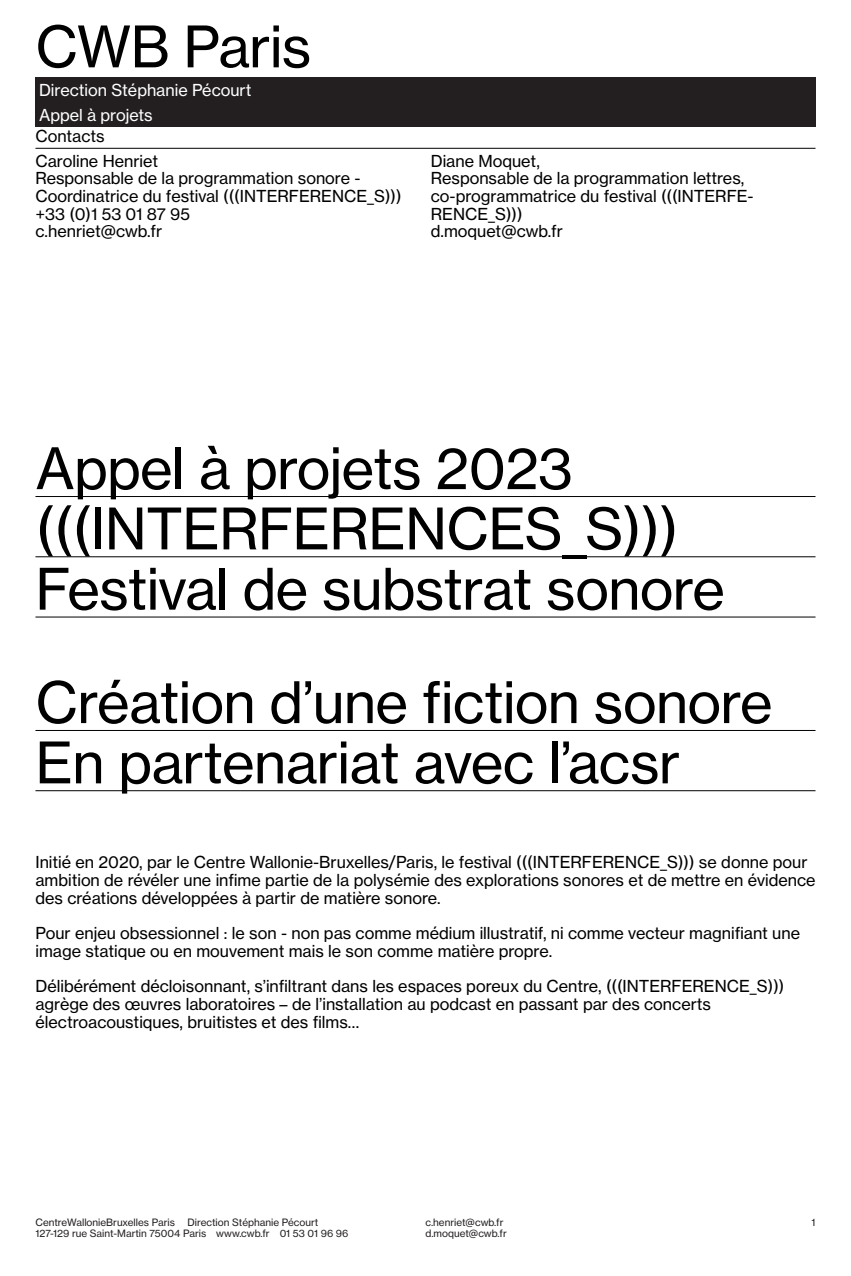
<style>
.page{position:relative;width:851px;height:1276px;background:#fff}
.page>*{position:absolute;margin:0;border:0;box-sizing:border-box;transform-origin:0 0}
.t1{font:56.25px/60.2px "N Haas Grotesk TX Pro 55 Rg";letter-spacing:-.01em;color:#000001}
.t2{font:16.25px/17.8px "N Haas Grotesk TX Pro 55 Rg";color:#000001}
.t3{font:16.25px/24.8px "N Haas Grotesk TX Pro 55 Rg";color:#fff}
.t4{font:10px "N Haas Grotesk TX Pro 55 Rg";color:#231f20}
</style>
<div class="page">
<div style="left:35px;top:78px;width:780px;height:24px;background:#231f20"></div>
<div style="left:35px;top:102px;width:780px;height:25px;background:#231f20"></div>
<hr style="left:35px;top:148px;width:780px;height:1px;background:#000001">
<hr style="left:35px;top:496px;width:780px;height:1px;background:#000001">
<hr style="left:35px;top:556px;width:780px;height:1px;background:#000001">
<hr style="left:35px;top:617px;width:780px;height:1px;background:#000001">
<hr style="left:35px;top:730px;width:780px;height:1px;background:#000001">
<hr style="left:35px;top:790px;width:780px;height:1px;background:#000001">
<h1 class="t1" style="left:35px;top:17px;width:277px">CWB Paris</h1>
<p class="t3" style="left:39px;top:77px;width:214px">Direction Stéphanie Pécourt<br>Appel à projets</p>
<p class="t2" style="left:35px;top:123px;width:124px;line-height:24.8px">Contacts<br>Caroline Henriet</p>
<p class="t2" style="left:35px;top:169px;width:367px">Responsable de la programmation sonore -<br>Coordinatrice du festival (((INTERFERENCE_S))) +33 (0)1 53 01 87 95<br>c.henriet@cwb.fr</p>
<p class="t2" style="left:431px;top:152px;width:324px">Diane Moquet,<br>Responsable de la programmation lettres, co-programmatrice du festival (((INTERFE-<br>RENCE_S)))<br>d.moquet@cwb.fr</p>
<h1 class="t1" style="left:35px;top:438px;width:690px">Appel à projets 2023 (((INTERFERENCES_S)))<br>Festival de substrat sonore</h1>
<h1 class="t1" style="left:35px;top:672px;width:738px">Création d’une fiction sonore<br>En partenariat avec l’acsr</h1>
<p class="t2" style="left:35px;top:853px;width:781px">Initié en 2020, par le Centre Wallonie-Bruxelles/Paris, le festival (((INTERFERENCE_S))) se donne pour ambition de révéler une infime partie de la polysémie des explorations sonores et de mettre en évidence des créations développées à partir de matière sonore.</p>
<p class="t2" style="left:35px;top:924px;width:766px">Pour enjeu obsessionnel : le son - non pas comme médium illustratif, ni comme vecteur magnifiant une image statique ou en mouvement mais le son comme matière propre.</p>
<p class="t2" style="left:35px;top:977px;width:750px">Délibérément décloisonnant, s’infiltrant dans les espaces poreux du Centre, (((INTERFERENCE_S))) agrège des œuvres laboratoires – de l’installation au podcast en passant par des concerts électroacoustiques, bruitistes et des films…</p>
<p class="t4" style="left:35px;top:1216px;width:141px">CentreWallonieBruxelles Paris</p>
<p class="t4" style="left:188px;top:1216px;width:132px">Direction Stéphanie Pécourt</p>
<p class="t4" style="left:425px;top:1216px;width:80px">c.henriet@cwb.fr</p>
<p class="t4" style="left:811px;top:1216px;width:5px">1</p>
<p class="t4" style="left:35px;top:1227px;width:314px">127-129 rue Saint-Martin 75004 Paris www.cwb.fr 01 53 01 96 96</p>
<p class="t4" style="left:425px;top:1227px;width:83px">d.moquet@cwb.fr</p>
</div>
